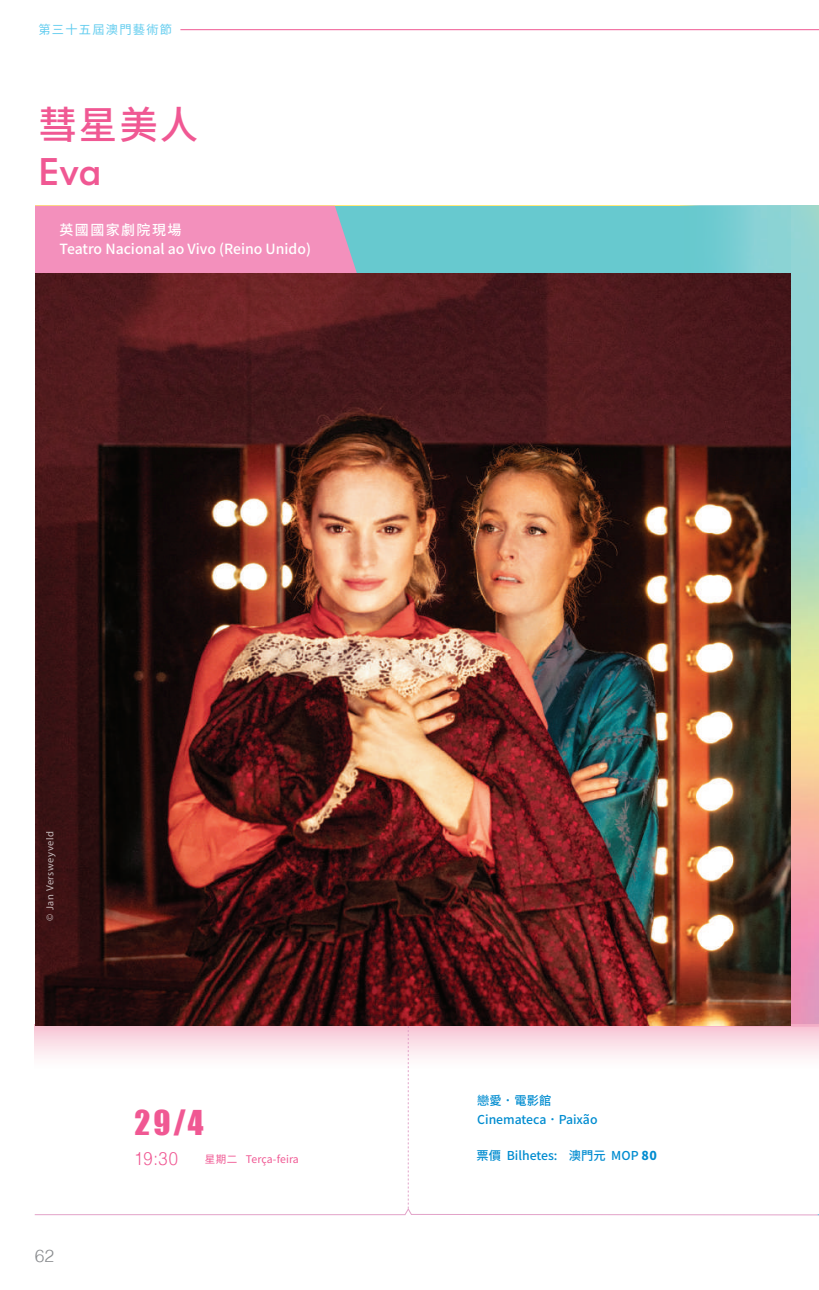
<style>
.page{position:relative;width:819px;height:1290px;background:#fff}
.page>*{position:absolute;margin:0;border:0;box-sizing:border-box;transform-origin:0 0}
.t1{font:500 38.5px "Noto Sans TC";color:#f05893}
.t2{font:500 38.5px "GT Walsheim";color:#f05893}
.t3{font:31.5px "Impact";color:#f05893}
.t4{font:300 18.38px "Helvetica";color:#f05893;scale:.9 1}
.t5{font:300 17.5px "Helvetica";color:#8a8c8f}
.t6{font:500 14px/18.4px "Noto Sans TC";color:#fff}
.t7{font:500 12.25px/19.2px "Noto Sans TC";color:#008cd0}
.t8{font:12.25px "Noto Sans TC";letter-spacing:.1em;color:#64cdef}
.t9{font:10.5px "Myriad Pro";letter-spacing:.05em;color:#fff}
.t10{font:10.5px "Noto Sans TC";letter-spacing:.005em;color:#f05893}
.s1{font-weight:900}
</style>
<div class="page">
<img style="left:790px;top:206px;width:29px;height:819px">
<div style="left:329px;top:206px;width:461px;height:67px;background:#67c9cf"></div>
<div style="left:35px;top:206px;width:322px;height:67px;background:#f390bc"></div>
<img style="left:35px;top:273px;width:755px;height:752px">
<svg style="left:34px;top:1026px;width:785px;height:189px"></svg>
<hr style="left:180px;top:29px;width:639px;height:1px;background:#f05893">
<p class="t8" style="left:38px;top:23px;width:135px">第三十五屆澳門藝術節</p>
<h1 class="t1" style="left:38px;top:103px;width:161px">彗星美人</h1>
<h1 class="t2" style="left:38px;top:150px;width:65px">Eva</h1>
<p class="t6" style="left:60px;top:221px;width:253px">英國國家劇院現場<br>Teatro Nacional ao Vivo (Reino Unido)</p>
<p class="t9" style="left:43px;top:920px;width:91px;rotate:-90deg">© Jan Versweyveld</p>
<h3 class="t5" style="left:35px;top:1241px;width:21px">62</h3>
<h2 class="t3" style="left:134px;top:1098px;width:70px">29/4</h2>
<h3 class="t4" style="left:134px;top:1143px;width:50px">19:30</h3>
<p class="t10" style="left:205px;top:1153px;width:95px">星期二 Terça-feira</p>
<p class="t7" style="left:477px;top:1091px;width:122px">戀愛．電影館<br>Cinemateca．Paixão</p>
<p class="t7" style="left:476px;top:1146px;width:182px">票價 Bilhetes: 澳門元 MOP <span class="s1">80</span></p>
</div>
